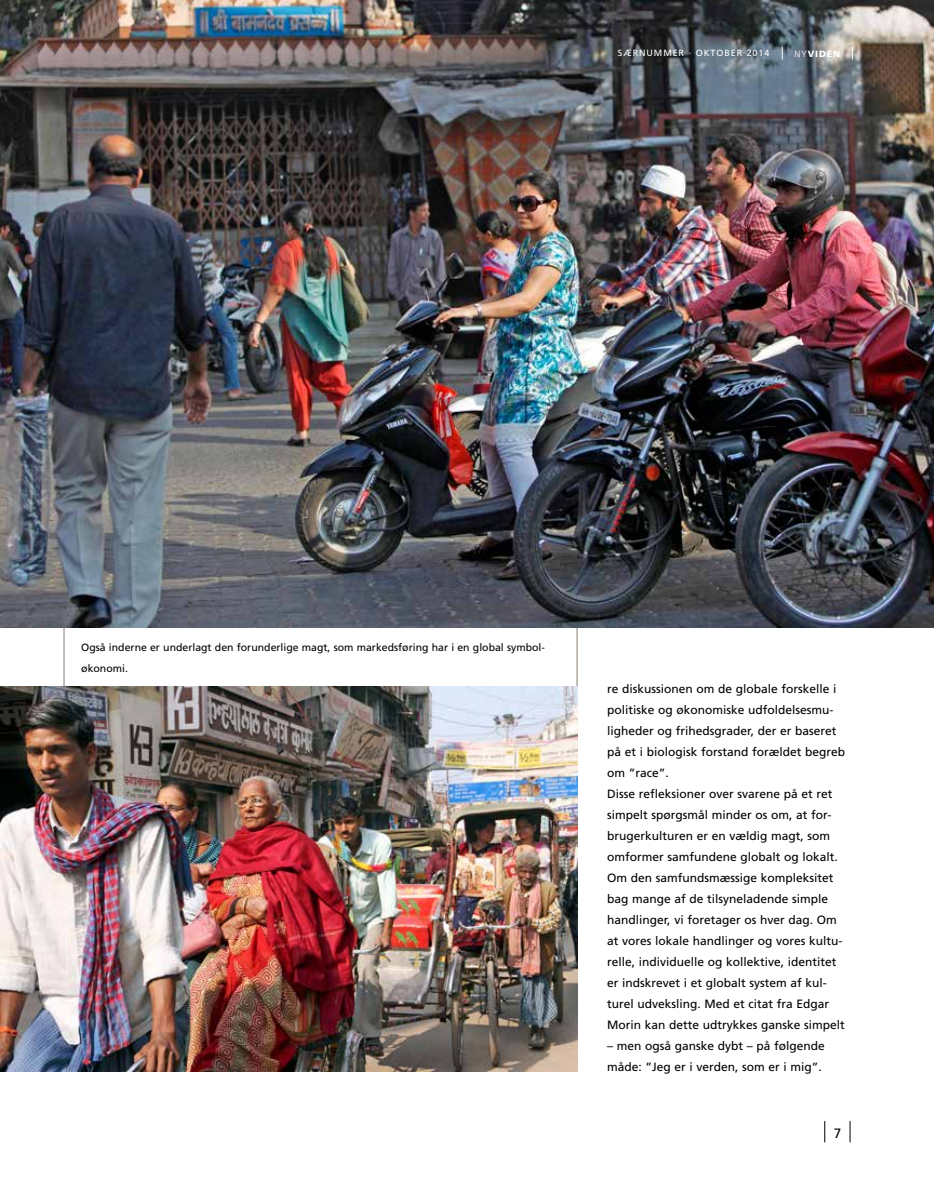
<style>
.page{position:relative;width:934px;height:1191px;background:#fff}
.page>*{position:absolute;margin:0;border:0;box-sizing:border-box;transform-origin:0 0}
.t1{font:13.5px "Frutiger";color:#000}
.t2{font:12px/21px "Frutiger";color:#000}
.t3{font:10.5px/21px "Frutiger";color:#000}
.t4{font:9px "Frutiger";letter-spacing:.1em;color:#fff}
.t5{font:900 9px "Frutiger";color:#fff}
.s1{font-weight:300}
</style>
<div class="page">
<svg style="left:824px;top:1121px;width:1px;height:21px"></svg>
<svg style="left:850px;top:1121px;width:1px;height:21px"></svg>
<img style="left:0;top:0;width:934px;height:627px">
<img style="left:0;top:686px;width:577px;height:385px">
<svg style="left:852px;top:47px;width:1px;height:13px"></svg>
<svg style="left:782px;top:47px;width:1px;height:13px"></svg>
<p class="t4" style="left:618px;top:47px;width:153px">særnummer · oktober 2014</p>
<p class="t5" style="left:794px;top:48px;width:21px"><span class="s1">NY</span>VIDEN</p>
<p class="t3" style="left:81px;top:637px;width:465px">Også inderne er underlagt den forunderlige magt, som markedsføring har i en global symbol&shy;økonomi.</p>
<p class="t2" style="left:607px;top:678px;width:240px">re diskussionen om de globale forskelle i politiske og økonomiske udfoldelsesmu&shy;ligheder og frihedsgrader, der er baseret på et i biologisk forstand forældet begreb om ”race”.<br>Disse refleksioner over svarene på et ret simpelt spørgsmål minder os om, at for&shy;brugerkulturen er en vældig magt, som omformer samfundene globalt og lokalt.<br>Om den samfundsmæssige kompleksitet bag mange af de tilsyneladende simple handlinger, vi foretager os hver dag. Om at vores lokale handlinger og vores kultu&shy;relle, individuelle og kollektive, identitet er indskrevet i et globalt system af kul&shy;turel udveksling. Med et citat fra Edgar Morin kan dette udtrykkes ganske simpelt</p>
<p class="t2" style="left:607px;top:1035px;width:219px">– men også ganske dybt – på følgende måde: ”Jeg er i verden, som er i mig”.</p>
<p class="t1" style="left:834px;top:1125px;width:9px">7</p>
</div>
